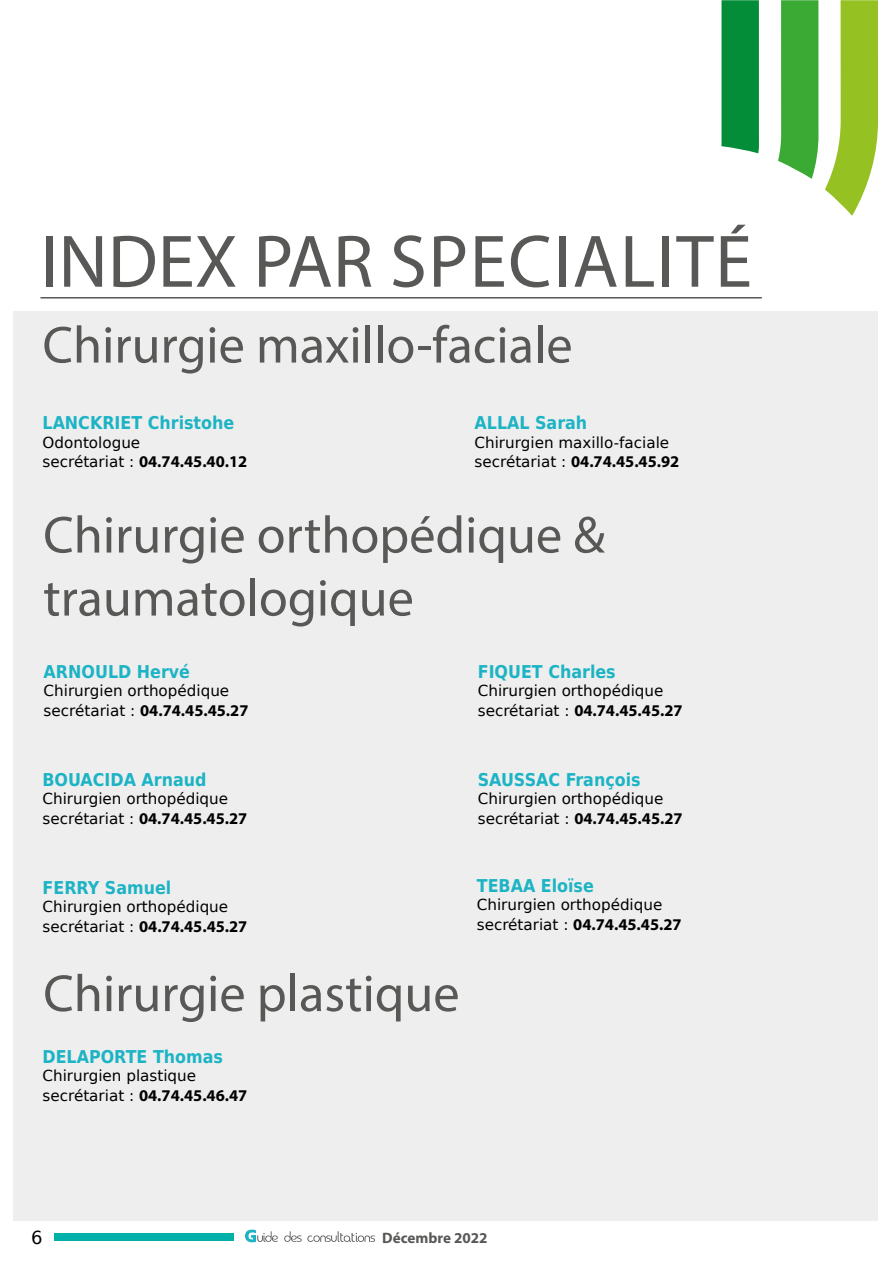
<style>
.page{position:relative;width:893px;height:1263px;background:#fff}
.page>*{position:absolute;margin:0;border:0;box-sizing:border-box;transform-origin:0 0}
.t1{font:75px "Myriad Pro";letter-spacing:.02em;color:#585956}
.t2{font:52.5px/63px "Myriad Pro";color:#585956}
.t3{font:18px "DejaVu Sans";color:#000}
.t4{font:700 17.7px "DejaVu Sans Condensed";color:#1cb4c5}
.t5{font:700 16.5px "Myriad Pro";color:#000}
.t6{font:15.15px "DejaVu Sans";color:#000}
.t7{font:700 15.15px "Myriad Pro";color:#585956}
.s1{font-family:"DejaVu Sans";font-weight:400;font-size:15.15px}
</style>
<div class="page">
<div style="left:54px;top:1234px;width:179px;height:7px;background:#00b0a9"></div>
<svg style="left:245px;top:1229px;width:33px;height:13px"></svg>
<svg style="left:284px;top:1231px;width:91px;height:11px"></svg>
<svg style="left:721px;top:0;width:38px;height:153px;background:#0e9140"></svg>
<svg style="left:778px;top:0;width:40px;height:179px;background:#52b44e"></svg>
<svg style="left:825px;top:0;width:53px;height:216px"></svg>
<div style="left:14px;top:310px;width:864px;height:910px;background:#eee"></div>
<hr style="left:40px;top:297px;width:722px;height:2px;background:#585956">
<h1 class="t1" style="left:40px;top:215px;width:713px">INDEX PAR SPECIALITÉ</h1>
<h2 class="t2" style="left:43px;top:313px;width:532px">Chirurgie maxillo-faciale</h2>
<p class="t4" style="left:43px;top:409px;width:193px">LANCKRIET Christohe</p>
<p class="t6" style="left:43px;top:430px;width:99px">Odontologue</p>
<p class="t5" style="left:43px;top:451px;width:206px"><span class="s1">secrétariat :</span> 04.74.45.40.12</p>
<p class="t4" style="left:475px;top:409px;width:114px">ALLAL Sarah</p>
<p class="t6" style="left:475px;top:430px;width:196px">Chirurgien maxillo-faciale</p>
<p class="t5" style="left:475px;top:451px;width:206px"><span class="s1">secrétariat :</span> 04.74.45.45.92</p>
<h2 class="t2" style="left:43px;top:503px;width:563px">Chirurgie orthopédique &amp; traumatologique</h2>
<p class="t4" style="left:44px;top:657px;width:148px">ARNOULD Hervé</p>
<p class="t6" style="left:44px;top:679px;width:187px">Chirurgien orthopédique</p>
<p class="t5" style="left:44px;top:700px;width:206px"><span class="s1">secrétariat :</span> 04.74.45.45.27</p>
<p class="t4" style="left:478px;top:657px;width:139px">FIQUET Charles</p>
<p class="t6" style="left:478px;top:679px;width:187px">Chirurgien orthopédique</p>
<p class="t5" style="left:478px;top:700px;width:206px"><span class="s1">secrétariat :</span> 04.74.45.45.27</p>
<p class="t4" style="left:43px;top:765px;width:166px">BOUACIDA Arnaud</p>
<p class="t6" style="left:43px;top:786px;width:187px">Chirurgien orthopédique</p>
<p class="t5" style="left:43px;top:807px;width:206px"><span class="s1">secrétariat :</span> 04.74.45.45.27</p>
<p class="t4" style="left:478px;top:765px;width:164px">SAUSSAC François</p>
<p class="t6" style="left:478px;top:786px;width:187px">Chirurgien orthopédique</p>
<p class="t5" style="left:478px;top:807px;width:206px"><span class="s1">secrétariat :</span> 04.74.45.45.27</p>
<p class="t4" style="left:43px;top:873px;width:130px">FERRY Samuel</p>
<p class="t6" style="left:43px;top:894px;width:187px">Chirurgien orthopédique</p>
<p class="t5" style="left:43px;top:915px;width:206px"><span class="s1">secrétariat :</span> 04.74.45.45.27</p>
<h2 class="t2" style="left:43px;top:961px;width:418px">Chirurgie plastique</h2>
<p class="t4" style="left:43px;top:1042px;width:182px">DELAPORTE Thomas</p>
<p class="t6" style="left:43px;top:1064px;width:155px">Chirurgien plastique</p>
<p class="t5" style="left:43px;top:1085px;width:206px"><span class="s1">secrétariat :</span> 04.74.45.46.47</p>
<p class="t4" style="left:477px;top:871px;width:119px">TEBAA Eloïse</p>
<p class="t6" style="left:477px;top:892px;width:187px">Chirurgien orthopédique</p>
<p class="t5" style="left:477px;top:914px;width:206px"><span class="s1">secrétariat :</span> 04.74.45.45.27</p>
<p class="t3" style="left:31px;top:1223px;width:13px">6</p>
<p class="t7" style="left:382px;top:1228px;width:107px">Décembre 2022</p>
</div>
